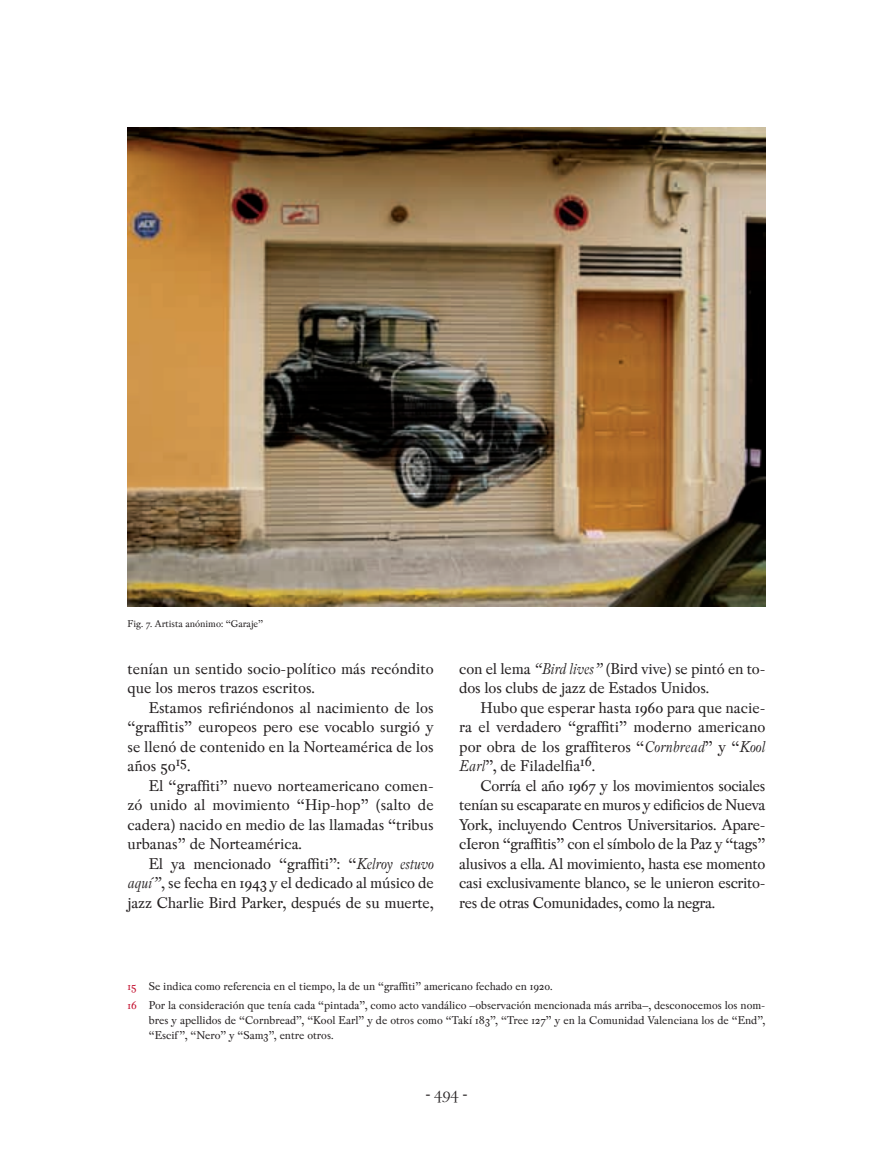
<style>
.page{position:relative;width:893px;height:1170px;background:#fff}
.page>*{position:absolute;margin:0;border:0;box-sizing:border-box;transform-origin:0 0}
.t1{font:18px "Peleguer";color:#231f20}
.t2{font:16.5px/19.5px "Pradell";color:#231f20;text-align:justify}
.endnote_text{font:12px/15px "Pradell";color:#231f20;text-align:justify}
.t3{font:10.5px "Pradell";color:#231f20}
.s1{font-style:italic}
.s2{color:#c3102f}
</style>
<div class="page">
<img style="left:128px;top:128px;width:637px;height:478px">
<p class="t3" style="left:128px;top:618px;width:137px">Fig. 7. Artista anónimo: “Garaje”</p>
<p class="t2" style="left:128px;top:658px;width:308px">tenían un sentido socio-político más recóndito que los meros trazos escritos.</p>
<p class="t2" style="left:128px;top:697px;width:308px;text-indent:21px">Estamos refiriéndonos al nacimiento de los “graffitis” europeos pero ese vocablo surgió y se llenó de contenido en la Norteamérica de los años 50<sup>15</sup>.</p>
<p class="t2" style="left:128px;top:775px;width:308px;text-indent:21px">El “graffiti” nuevo norteamericano comen&shy;zó unido al movimiento “Hip-hop” (salto de cadera) nacido en medio de las llamadas “tribus urbanas” de Norteamérica.</p>
<p class="t2" style="left:128px;top:853px;width:308px;text-indent:21px">El ya mencionado “graffiti”: “<span class="s1">Kelroy estuvo aquí”</span>, se fecha en 1943 y el dedicado al músico de jazz Charlie Bird Parker, después de su muerte,</p>
<p class="t2" style="left:459px;top:658px;width:308px">con el lema <span class="s1">“Bird lives”</span> (Bird vive) se pintó en to&shy;dos los clubs de jazz de Estados Unidos.</p>
<p class="t2" style="left:459px;top:697px;width:308px;text-indent:21px">Hubo que esperar hasta 1960 para que nacie&shy;ra el verdadero “graffiti” moderno americano por obra de los graffiteros “<span class="s1">Cornbread</span>” y “<span class="s1">Kool Earl</span>”, de Filadelfia<sup>16</sup>.</p>
<p class="t2" style="left:459px;top:775px;width:308px;text-indent:21px">Corría el año 1967 y los movimientos sociales tenían su escaparate en muros y edificios de Nueva York, incluyendo Centros Universitarios. Apare&shy;cIeron “graffitis” con el símbolo de la Paz y “tags” alusivos a ella. Al movimiento, hasta ese momento casi exclusivamente blanco, se le unieron escrito&shy;res de otras Comunidades, como la negra.</p>
<p class="endnote_text" style="left:128px;top:978px;width:427px"><span class="s2">15</span> Se indica como referencia en el tiempo, la de un “graffiti” americano fechado en 1920.</p>
<p class="endnote_text" style="left:149px;top:997px;width:618px;text-indent:-21px"><span class="s2">16</span> Por la consideración que tenía cada “pintada”, como acto vandálico –observación mencionada más arriba–, desconocemos los nom&shy;bres y apellidos de “Cornbread”, “Kool Earl” y de otros como “Takí 183”, “Tree 127” y en la Comunidad Valenciana los de “End”, “Escif ”, “Nero” y “Sam3”, entre otros.</p>
<p class="t1" style="left:425px;top:1083px;width:44px">- 494 -</p>
</div>
